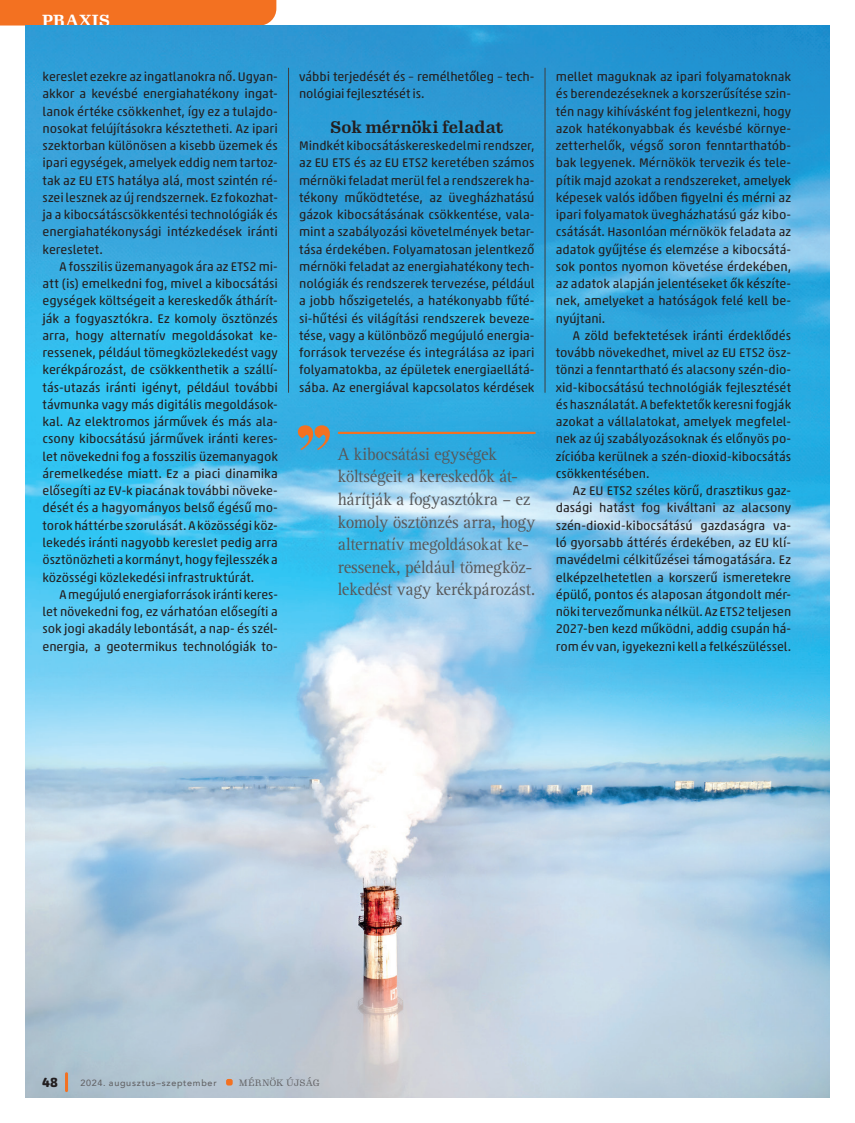
<style>
.page{position:relative;width:855px;height:1123px;background:#fff}
.page>*{position:absolute;margin:0;border:0;box-sizing:border-box;transform-origin:0 0}
.t1{font:18px/22.5px "Rotis Serif Reg";letter-spacing:-.015em;color:#57585a;scale:.94 1}
.Közcím{font:700 16.5px "Gimlet Text Narrow";letter-spacing:-.01em;color:#231f20}
.t2{font:700 15.75px "Gimlet Text";letter-spacing:-.01em;color:#fff}
.t3{font:700 13.5px "Akko Rounded Pro";color:#231f20}
.Alapszöveg_behúzás{font:12.75px/17.2px "Akko Rounded Pro";letter-spacing:-.005em;color:#231f20;text-align:justify}
.Alapszöveg_tompa{font:12.75px/17.2px "Akko Rounded Pro";letter-spacing:-.005em;color:#231f20;text-align:justify}
.t4{font:500 9px "Avenir";letter-spacing:.08em;color:#636366}
.t5{font:9px "Gimlet Text";letter-spacing:-.01em;color:#636366}
</style>
<div class="page">
<div style="left:0;top:0;width:276px;height:26px;background:#f37121"></div>
<img style="left:26px;top:26px;width:803px;height:1071px">
<div style="left:226px;top:1078px;width:7px;height:7px;background:#f37121;border-radius:2px"></div>
<hr style="left:65px;top:1073px;width:3px;height:17px;background:#f37121">
<hr style="left:339px;top:432px;width:196px;height:2px;background:#f37121">
<svg style="left:298px;top:425px;width:32px;height:25px"></svg>
<hr style="left:545px;top:68px;width:1px;height:325px;background:#3e3e3f">
<hr style="left:288px;top:68px;width:1px;height:325px;background:#3e3e3f">
<p class="t2" style="left:42px;top:9px;width:70px">PRAXIS</p>
<p class="Alapszöveg_behúzás" style="left:43px;top:68px;width:237px">kereslet ezekre az ingatlanokra nő. Ugyan&shy;akkor a kevésbé energiahatékony ingat&shy;lanok értéke csökkenhet, így ez a tulajdo&shy;nosokat felújításokra késztetheti. Az ipari szektorban különösen a kisebb üzemek és ipari egységek, amelyek eddig nem tartoz&shy;tak az EU ETS hatálya alá, most szintén ré&shy;szei lesznek az új rendszernek. Ez fokozhat&shy;ja a kibocsátáscsökkentési technológiák és energiahatékonysági intézkedések iránti keresletet.</p>
<p class="Alapszöveg_behúzás" style="left:43px;top:258px;width:237px;text-indent:17px">A fosszilis üzemanyagok ára az ETS2 mi&shy;att (is) emelkedni fog, mivel a kibocsátási egységek költségeit a kereskedők áthárít&shy;ják a fogyasztókra. Ez komoly ösztönzés arra, hogy alternatív megoldásokat ke&shy;ressenek, például tömegközlekedést vagy kerékpározást, de csökkenthetik a szállí&shy;tás-utazás iránti igényt, például további távmunka vagy más digitális megoldások&shy;kal. Az elektromos járművek és más ala&shy;csony kibocsátású járművek iránti keres&shy;let növekedni fog a fosszilis üzemanyagok áremelkedése miatt. Ez a piaci dinamika elősegíti az EV-k piacának további növeke&shy;dését és a hagyományos belső égésű mo&shy;torok háttérbe szorulását. A közösségi köz&shy;lekedés iránti nagyobb kereslet pedig arra ösztönözheti a kormányt, hogy fejlesszék a közösségi közlekedési infrastruktúrát.</p>
<p class="Alapszöveg_behúzás" style="left:43px;top:585px;width:237px;text-indent:17px">A megújuló energiaforrások iránti keres&shy;let növekedni fog, ez várhatóan elősegíti a sok jogi akadály lebontását, a nap- és szél&shy;energia, a geotermikus technológiák to-</p>
<p class="Alapszöveg_behúzás" style="left:299px;top:68px;width:237px">vábbi terjedését és – remélhetőleg – tech&shy;nológiai fejlesztését is.</p>
<p class="Közcím" style="left:330px;top:115px;width:175px">Sok mérnöki feladat</p>
<p class="Alapszöveg_tompa" style="left:299px;top:137px;width:237px">Mindkét kibocsátáskereskedelmi rendszer, az EU ETS és az EU ETS2 keretében számos mérnöki feladat merül fel a rendszerek ha&shy;tékony működtetése, az üvegházhatású gázok kibocsátásának csökkentése, vala&shy;mint a szabályozási követelmények betar&shy;tása érdekében. Folyamatosan jelentkező mérnöki feladat az energiahatékony tech&shy;nológiák és rendszerek tervezése, például a jobb hőszigetelés, a hatékonyabb fűté&shy;si-hűtési és világítási rendszerek beveze&shy;tése, vagy a különböző megújuló energia&shy;források tervezése és integrálása az ipari folyamatokba, az épületek energiaellátá&shy;sába. Az energiával kapcsolatos kérdések</p>
<p class="t1" style="left:338px;top:443px;width:212px">A kibocsátási egységek költségeit a kereskedők át&shy;hárítják a fogyasztókra – ez komoly ösztönzés arra, hogy alternatív megoldásokat ke&shy;ressenek, például tömegköz&shy;lekedést vagy kerékpározást.</p>
<p class="Alapszöveg_tompa" style="left:556px;top:68px;width:237px">mellet maguknak az ipari folyamatoknak és berendezéseknek a korszerűsítése szin&shy;tén nagy kihívásként fog jelentkezni, hogy azok hatékonyabbak és kevésbé környe&shy;zetterhelők, végső soron fenntarthatób&shy;bak legyenek. Mérnökök tervezik és tele&shy;pítik majd azokat a rendszereket, amelyek képesek valós időben figyelni és mérni az ipari folyamatok üvegházhatású gáz kibo&shy;csátását. Hasonlóan mérnökök feladata az adatok gyűjtése és elemzése a kibocsátá&shy;sok pontos nyomon követése érdekében, az adatok alapján jelentéseket ők készíte&shy;nek, amelyeket a hatóságok felé kell be&shy;nyújtani.</p>
<p class="Alapszöveg_behúzás" style="left:556px;top:327px;width:237px;text-indent:17px">A zöld befektetések iránti érdeklődés tovább növekedhet, mivel az EU ETS2 ösz&shy;tönzi a fenntartható és alacsony szén-dio&shy;xid-kibocsátású technológiák fejlesztését és használatát. A befektetők keresni fogják azokat a vállalatokat, amelyek megfelel&shy;nek az új szabályozásoknak és előnyös po&shy;zícióba kerülnek a szén-dioxid-kibocsátás csökkentésében.</p>
<p class="Alapszöveg_behúzás" style="left:556px;top:482px;width:237px;text-indent:17px">Az EU ETS2 széles körű, drasztikus gaz&shy;dasági hatást fog kiváltani az alacsony szén-dioxid-kibocsátású gazdaságra va&shy;ló gyorsabb áttérés érdekében, az EU klí&shy;mavédelmi célkitűzései támogatására. Ez elképzelhetetlen a korszerű ismeretekre épülő, pontos és alaposan átgondolt mér&shy;nöki tervezőmunka nélkül. Az ETS2 teljesen 2027-ben kezd működni, addig csupán há&shy;rom év van, igyekezni kell a felkészüléssel.</p>
<p class="t3" style="left:42px;top:1073px;width:17px">48</p>
<p class="t4" style="left:80px;top:1074px;width:138px">2024. augusztus–szeptember</p>
<p class="t5" style="left:239px;top:1076px;width:82px">MÉRNÖK ÚJSÁG</p>
</div>
